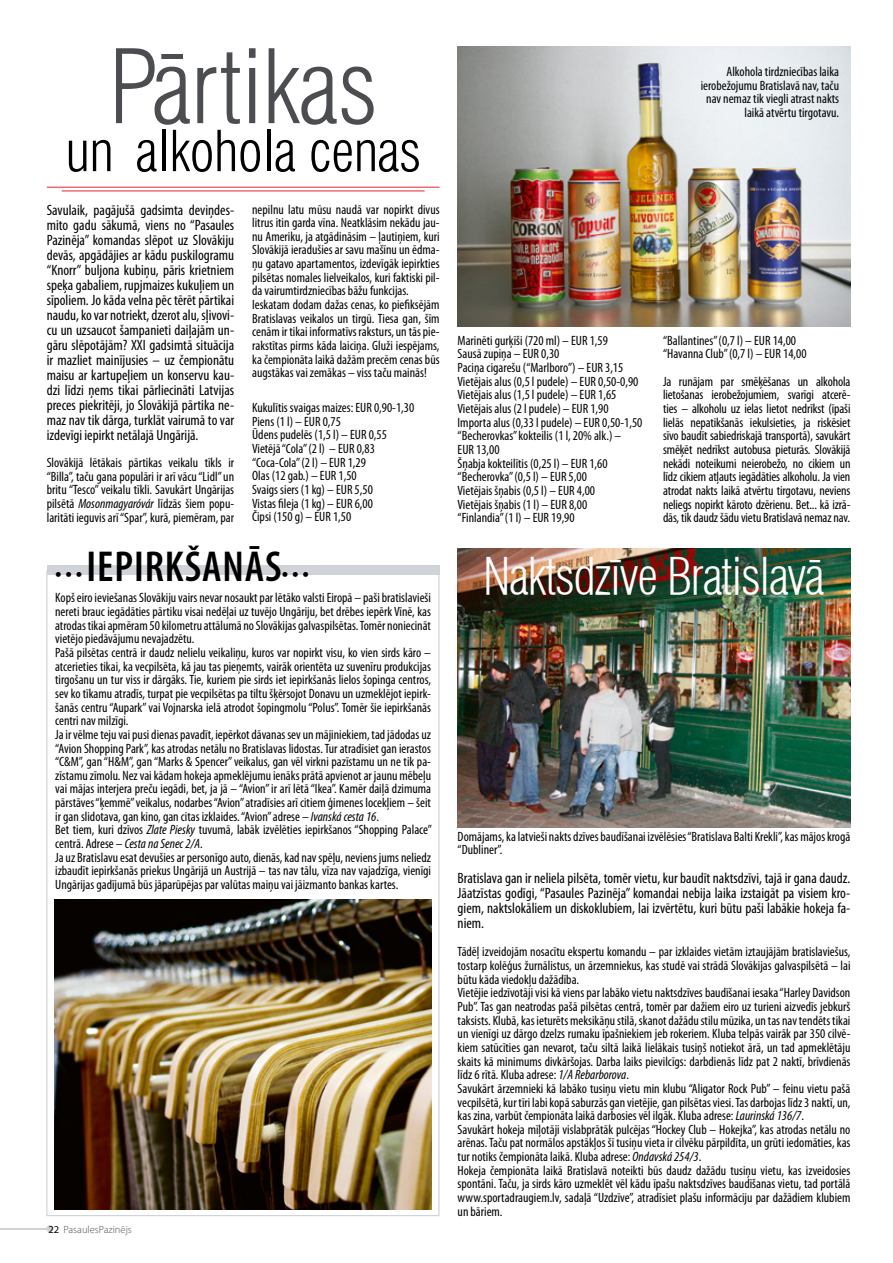
<style>
.page{position:relative;width:893px;height:1263px;background:#fff}
.page>*{position:absolute;margin:0;border:0;box-sizing:border-box;transform-origin:0 0}
.t1{font:300 condensed 100.5px "Swiss 721 TL";letter-spacing:-.01em;color:#4b4d50}
.t2{font:300 condensed 55.5px "Swiss 721 TL";letter-spacing:-.01em;color:#000}
.t3{font:300 condensed 49.5px "Swiss 721 TL";letter-spacing:-.025em;color:#fff}
.t4{font:600 condensed 43.5px "Myriad Pro";letter-spacing:.02em;color:#000}
.t5{font:condensed 15px/15px "Myriad Pro";color:#000;text-align:justify}
.t6{font:condensed 13.5px/13.6px "Myriad Pro";color:#000}
.t7{font:300 10.5px "Myriad Pro";color:#4b4d50}
.s1{font-style:italic}
.s2{font-weight:400;font-size:25.5px}
.s3{font-weight:400;color:#000}
</style>
<div class="page">
<img style="left:54px;top:899px;width:377px;height:311px">
<hr style="left:0;top:1228px;width:50px;height:1px;background:#d0d3d7">
<div style="left:46px;top:1225px;width:7px;height:7px;background:#d0d3d7;border-radius:50%"></div>
<img style="left:458px;top:47px;width:392px;height:280px">
<hr style="left:47px;top:187px;width:392px;height:1px;background:#e42230">
<hr style="left:62px;top:191px;width:363px;height:1px;background:#e42230">
<img style="left:458px;top:549px;width:392px;height:278px">
<div style="left:47px;top:566px;width:392px;height:9px;background:#d0d3d7"></div>
<h1 class="t1" style="left:109px;top:26px;width:270px">Pārtikas</h1>
<h2 class="t2" style="left:65px;top:118px;width:357px">un alkohola cenas</h2>
<p class="t5" style="left:47px;top:202px;width:189px">Savulaik, pagājušā gadsimta deviņdes&shy;mito gadu sākumā, viens no “Pasaules Pazinēja” komandas slēpot uz Slovākiju devās, apgādājies ar kādu puskilogramu “Knorr” buljona kubiņu, pāris krietniem speķa gabaliem, rupjmaizes kukuļiem un sīpoliem. Jo kāda velna pēc tērēt pārtikai naudu, ko var notriekt, dzerot alu, sļivovi&shy;cu un uzsaucot šampanieti daiļajām un&shy;gāru slēpotājām? XXI gadsimtā situācija ir mazliet mainījusies – uz čempionātu maisu ar kartupeļiem un konservu kau&shy;dzi līdzi ņems tikai pārliecināti Latvijas preces piekritēji, jo Slovākijā pārtika ne&shy;maz nav tik dārga, turklāt vairumā to var izdevīgi iepirkt netālajā Ungārijā.</p>
<p class="t6" style="left:47px;top:455px;width:189px;text-align:justify">Slovākijā lētākais pārtikas veikalu tīkls ir “Billa”, taču gana populāri ir arī vācu “Lidl” un britu “Tesco” veikalu tīkli. Savukārt Ungārijas pilsētā <span class="s1">Mosonmagyaróvár</span> līdzās šiem popu&shy;laritāti ieguvis arī “Spar”, kurā, piemēram, par</p>
<p class="t6" style="left:252px;top:202px;width:189px">nepilnu latu mūsu naudā var nopirkt divus litrus itin garda vīna. Neatklāsim nekādu jau&shy;nu Ameriku, ja atgādināsim – ļautiņiem, kuri Slovākijā ieradušies ar savu mašīnu un ēdma&shy;ņu gatavo apartamentos, izdevīgāk iepirkties pilsētas nomales lielveikalos, kuri faktiski pil&shy;da vairumtirdzniecības bāžu funkcijas.<br>Ieskatam dodam dažas cenas, ko piefiksējām Bratislavas veikalos un tirgū. Tiesa gan, šīm cenām ir tikai informatīvs raksturs, un tās pie&shy;rakstītas pirms kāda laiciņa. Gluži iespējams, ka čempionāta laikā dažām precēm cenas būs augstākas vai zemākas – viss taču mainās!</p>
<p class="t6" style="left:252px;top:400px;width:164px">Kukulītis svaigas maizes: EU R 0,90-1,30<br>Piens (1 l) – EU R 0,75<br>Ūdens pudelēs (1,5 l) – EU R 0,55<br>Vietējā “Cola” (2 l) – EU R 0,83 “Coca-Cola” (2 l) – EU R 1,29<br>Olas (12 gab.) – EU R 1,50<br>Svaigs siers (1 kg) – EU R 5,50<br>Vistas fileja (1 kg) – EU R 6,00<br>Čipsi (150 g) – EU R 1,50</p>
<h3 class="t4" style="left:55px;top:540px;width:255px"><span class="s2">• • •</span> IEPIRKŠANĀS<span class="s2">• • •</span></h3>
<p class="t6" style="left:55px;top:591px;width:378px">Kopš eiro ieviešanas Slovākiju vairs nevar nosaukt par lētāko valsti Eiropā – paši bratislavieši nereti brauc iegādāties pārtiku visai nedēļai uz tuvējo Ungāriju, bet drēbes iepērk Vīnē, kas atrodas tikai apmēram 50 kilometru attālumā no Slovākijas galvaspilsētas. Tomēr noniecināt vietējo piedāvājumu nevajadzētu.<br>Pašā pilsētas centrā ir daudz nelielu veikaliņu, kuros var nopirkt visu, ko vien sirds kāro – atcerieties tikai, ka vecpilsēta, kā jau tas pieņemts, vairāk orientēta uz suvenīru produkcijas tirgošanu un tur viss ir dārgāks. Tie, kuriem pie sirds iet iepirkšanās lielos šopinga centros, sev ko tīkamu atradīs, turpat pie vecpilsētas pa tiltu šķērsojot Donavu un uzmeklējot iepirk&shy;šanās centru “Aupark” vai Vojnarska ielā atrodot šopingmolu “Polus”. Tomēr šie iepirkšanās centri nav milzīgi.<br>Ja ir vēlme teju vai pusi dienas pavadīt, iepērkot dāvanas sev un mājiniekiem, tad jādodas uz “Avion Shopping Park”, kas atrodas netālu no Bratislavas lidostas. Tur atradīsiet gan ierastos “C&amp;M”, gan “H&amp;M”, gan “Marks &amp; Spencer” veikalus, gan vēl virkni pazīstamu un ne tik pa&shy;zīstamu zīmolu. Nez vai kādam hokeja apmeklējumu ienāks prātā apvienot ar jaunu mēbeļu vai mājas interjera preču iegādi, bet, ja jā – “Avion” ir arī lētā “Ikea”. Kamēr daiļā dzimuma pārstāves “ķemmē” veikalus, nodarbes “Avion” atradīsies arī citiem ģimenes locekļiem – šeit ir gan slidotava, gan kino, gan citas izklaides. “Avion” adrese – <span class="s1">Ivanská cesta 16</span>.<br>Bet tiem, kuri dzīvos <span class="s1">Zlate Piesky</span> tuvumā, labāk izvēlēties iepirkšanos “Shopping Palace” centrā. Adrese – <span class="s1">Cesta na Senec 2/A</span>.<br>Ja uz Bratislavu esat devušies ar personīgo auto, dienās, kad nav spēļu, neviens jums neliedz izbaudīt iepirkšanās priekus Ungārijā un Austrijā – tas nav tālu, vīza nav vajadzīga, vienīgi Ungārijas gadījumā būs jāparūpējas par valūtas maiņu vai jāizmanto bankas kartes.</p>
<p class="t7" style="left:48px;top:1223px;width:85px"><span class="s3">22</span> PasaulesPazinējs</p>
<p class="t6" style="left:701px;top:65px;width:140px;text-align:right">Alkohola tirdzniecības laika ierobežojumu Bratislavā nav, taču nav nemaz tik viegli atrast nakts laikā atvērtu tirgotavu.</p>
<p class="t6" style="left:458px;top:333px;width:186px">Marinēti gurķīši (720 ml) – EU R 1,59<br>Sausā zupiņa – EU R 0,30<br>Paciņa cigarešu (“Marlboro”) – EU R 3,15<br>Vietējais alus (0,5 l pudele) – EU R 0,50-0,90<br>Vietējais alus (1,5 l pudele) – EU R 1,65<br>Vietējais alus (2 l pudele) – EU R 1,90<br>Importa alus (0,33 l pudele) – EU R 0,50-1,50 “Becherovkas” kokteilis (1 l, 20% alk.) –<br>EU R 13,00<br>Šņabja kokteilītis (0,25 l) – EU R 1,60 “Becherovka” (0,5 l) – EU R 5,00<br>Vietējais šņabis (0,5 l) – EU R 4,00<br>Vietējais šņabis (1 l) – EU R 8,00<br>“Finlandia” (1 l) – EU R 19,90</p>
<p class="t6" style="left:663px;top:333px;width:145px">“Ballantines” (0,7 l) – EU R 14,00 “Havanna Club” (0,7 l) – EU R 14,00</p>
<p class="t6" style="left:663px;top:374px;width:189px;text-align:justify">Ja runājam par smēķēšanas un alkohola lietošanas ierobežojumiem, svarīgi atcerē&shy;ties – alkoholu uz ielas lietot nedrīkst (īpaši lielās nepatikšanās iekulsieties, ja riskēsiet sīvo baudīt sabiedriskajā transportā), savukārt smēķēt nedrīkst autobusa pieturās. Slovākijā nekādi noteikumi neierobežo, no cikiem un līdz cikiem atļauts iegādāties alkoholu. Ja vien atrodat nakts laikā atvērtu tirgotavu, neviens neliegs nopirkt kāroto dzērienu. Bet... kā izrā&shy;dās, tik daudz šādu vietu Bratislavā nemaz nav.</p>
<h3 class="t3" style="left:483px;top:546px;width:343px">Naktsdzīve Bratislavā</h3>
<p class="t6" style="left:458px;top:829px;width:394px">Domājams, ka latvieši nakts dzīves baudīšanai izvēlēsies “Bratislava Balti Krekli”, kas mājos krogā “Dubliner”.</p>
<p class="t5" style="left:458px;top:870px;width:394px">Bratislava gan ir neliela pilsēta, tomēr vietu, kur baudīt naktsdzīvi, tajā ir gana daudz.<br>Jāatzīstas godīgi, “Pasaules Pazinēja” komandai nebija laika izstaigāt pa visiem kro&shy;giem, naktslokāliem un diskoklubiem, lai izvērtētu, kuri būtu paši labākie hokeja fa&shy;niem.</p>
<p class="t6" style="left:458px;top:945px;width:394px">Tādēļ izveidojām nosacītu ekspertu komandu – par izklaides vietām iztaujājām bratislaviešus, tostarp kolēģus žurnālistus, un ārzemniekus, kas studē vai strādā Slovākijas galvaspilsētā – lai būtu kāda viedokļu dažādība.<br>Vietējie iedzīvotāji visi kā viens par labāko vietu naktsdzīves baudīšanai iesaka “Harley Davidson Pub”. Tas gan neatrodas pašā pilsētas centrā, tomēr par dažiem eiro uz turieni aizvedīs jebkurš taksists. Klubā, kas ieturēts meksikāņu stilā, skanot dažādu stilu mūzika, un tas nav tendēts tikai un vienīgi uz dārgo dzelzs rumaku īpašniekiem jeb rokeriem. Kluba telpās vairāk par 350 cilvē&shy;kiem satūcīties gan nevarot, taču siltā laikā lielākais tusiņš notiekot ārā, un tad apmeklētāju skaits kā minimums divkāršojas. Darba laiks pievilcīgs: darbdienās līdz pat 2 naktī, brīvdienās līdz 6 rītā. Kluba adrese: <span class="s1">1/A Rebarborova</span>.<br>Savukārt ārzemnieki kā labāko tusiņu vietu min klubu “Aligator Rock Pub” – feinu vietu pašā vecpilsētā, kur tīri labi kopā saburzās gan vietējie, gan pilsētas viesi. Tas darbojas līdz 3 naktī, un, kas zina, varbūt čempionāta laikā darbosies vēl ilgāk. Kluba adrese: <span class="s1">Laurinská 136/7</span>.<br>Savukārt hokeja mīļotāji vislabprātāk pulcējas “Hockey Club – Hokejka”, kas atrodas netālu no arēnas. Taču pat normālos apstākļos šī tusiņu vieta ir cilvēku pārpildīta, un grūti iedomāties, kas tur notiks čempionāta laikā. Kluba adrese: <span class="s1">Ondavská 254/3</span>.<br>Hokeja čempionāta laikā Bratislavā noteikti būs daudz dažādu tusiņu vietu, kas izveidosies spontāni. Taču, ja sirds kāro uzmeklēt vēl kādu īpašu naktsdzīves baudīšanas vietu, tad portālā www.sportadraugiem.lv, sadaļā “Uzdzīve”, atradīsiet plašu informāciju par dažādiem klubiem un bāriem.</p>
</div>
